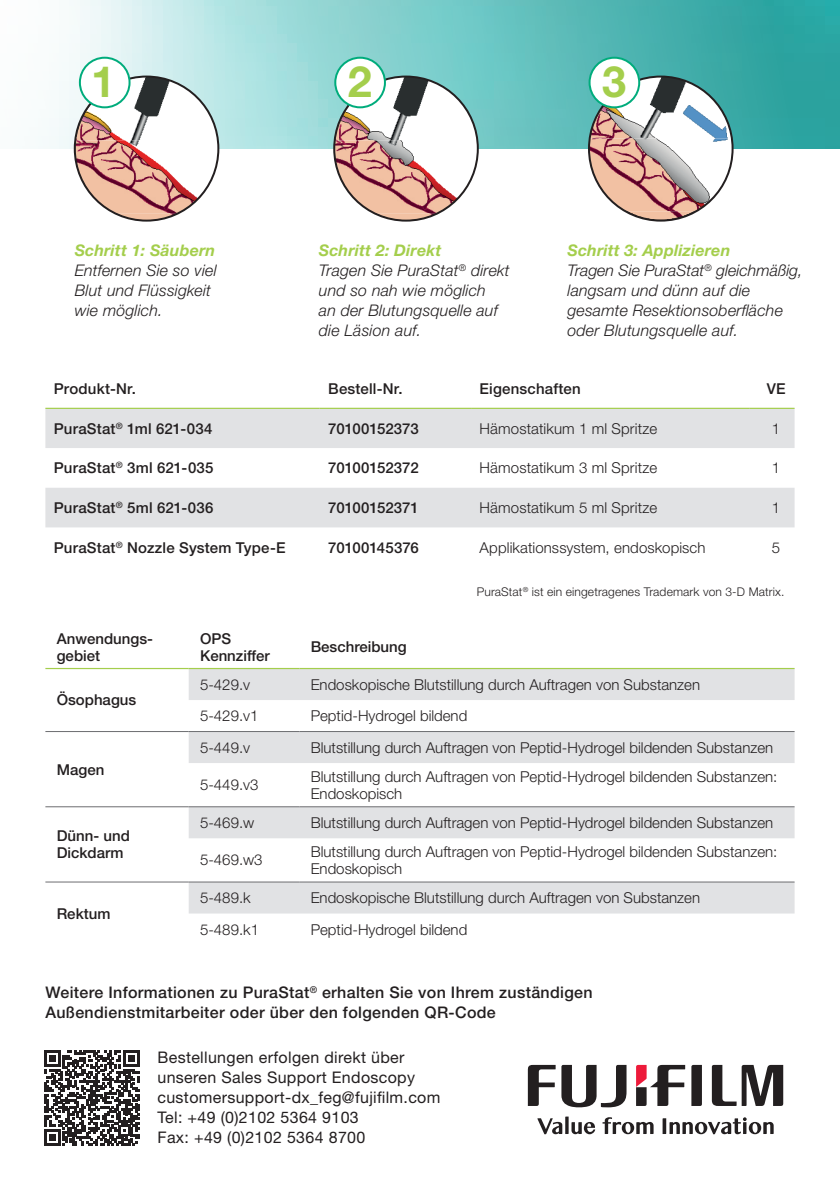
<style>
.page{position:relative;width:840px;height:1191px;background:#fff}
.page>*{position:absolute;margin:0;border:0;box-sizing:border-box;transform-origin:0 0}
.t1{font:700 43.2px "Helvetica Neue LT Pro";color:#a4ce4c}
.t2{font:italic 300 16px/20px "Helvetica Neue LT Pro";letter-spacing:.01em;color:#231f20}
.t3{font:16px/20px "Helvetica Neue LT Pro";letter-spacing:.02em;color:#231f20}
.t4{font:500 16px/20px "Helvetica Neue LT Pro";letter-spacing:.02em;color:#231f20}
.t5{font:italic 700 16px "Helvetica Neue LT Pro";letter-spacing:.01em;color:#a4ce4c}
.t6{font:300 15px/17px "Helvetica Neue LT Pro";color:#231f20}
.t7{font:500 15px/17px "Helvetica Neue LT Pro";color:#231f20}
.t8{font:300 12px "Helvetica Neue LT Pro";letter-spacing:.01em;color:#231f20}
.s1{font-weight:700;color:#a4ce4c}
</style>
<div class="page">
<img style="left:49px;top:0;width:790px;height:149px">
<svg style="left:45px;top:407px;width:749px;height:1px"></svg>
<svg style="left:45px;top:409px;width:749px;height:118px;fill:#e1e2e4"></svg>
<hr style="left:45px;top:408px;width:274px;height:1px;background:#a4ce4c">
<hr style="left:319px;top:408px;width:152px;height:1px;background:#a4ce4c">
<hr style="left:471px;top:408px;width:277px;height:1px;background:#a4ce4c">
<hr style="left:748px;top:408px;width:46px;height:1px;background:#a4ce4c">
<svg style="left:691px;top:1065px;width:10px;height:41px"></svg>
<svg style="left:527px;top:1065px;width:28px;height:41px"></svg>
<svg style="left:711px;top:1065px;width:71px;height:41px"></svg>
<svg style="left:561px;top:1065px;width:65px;height:42px"></svg>
<svg style="left:636px;top:1065px;width:48px;height:41px"></svg>
<svg style="left:537px;top:1116px;width:58px;height:18px"></svg>
<svg style="left:602px;top:1117px;width:51px;height:17px"></svg>
<svg style="left:662px;top:1117px;width:111px;height:17px"></svg>
<svg style="left:44px;top:1050px;width:95px;height:95px"></svg>
<img style="left:75px;top:77px;width:143px;height:136px">
<img style="left:115px;top:213px;width:63px;height:7px">
<img style="left:334px;top:77px;width:143px;height:136px">
<img style="left:374px;top:213px;width:63px;height:8px">
<img style="left:588px;top:77px;width:144px;height:134px">
<img style="left:625px;top:211px;width:70px;height:10px">
<div style="left:80px;top:58px;width:49px;height:49px;background:#fff;border-radius:50%"></div>
<div style="left:79px;top:57px;width:51px;height:51px;border:2px solid #00ac7c;border-radius:50%"></div>
<div style="left:335px;top:58px;width:50px;height:49px;background:#fff;border-radius:50%"></div>
<div style="left:334px;top:57px;width:52px;height:51px;border:2px solid #00ac7c;border-radius:50%"></div>
<div style="left:589px;top:58px;width:50px;height:49px;background:#fff;border-radius:50%"></div>
<div style="left:588px;top:57px;width:52px;height:51px;border:2px solid #00ac7c;border-radius:50%"></div>
<svg style="left:189px;top:669px;width:605px;height:244px;fill:#e1e2e4"></svg>
<hr style="left:45px;top:668px;width:144px;height:1px;background:#a4ce4c">
<hr style="left:189px;top:668px;width:110px;height:1px;background:#a4ce4c">
<hr style="left:299px;top:668px;width:495px;height:1px;background:#a4ce4c">
<hr style="left:45px;top:731px;width:144px;height:1px;background:#6c6d70">
<hr style="left:189px;top:731px;width:110px;height:1px;background:#6c6d70">
<hr style="left:299px;top:731px;width:495px;height:1px;background:#6c6d70">
<hr style="left:45px;top:806px;width:144px;height:1px;background:#6c6d70">
<hr style="left:189px;top:806px;width:110px;height:1px;background:#6c6d70">
<hr style="left:299px;top:806px;width:495px;height:1px;background:#6c6d70">
<hr style="left:45px;top:881px;width:144px;height:1px;background:#6c6d70">
<hr style="left:189px;top:881px;width:110px;height:1px;background:#6c6d70">
<hr style="left:299px;top:881px;width:495px;height:1px;background:#6c6d70">
<h1 class="t1" style="left:91px;top:55px;width:26px">1</h1>
<h1 class="t1" style="left:347px;top:55px;width:26px">2</h1>
<h1 class="t1" style="left:601px;top:55px;width:26px">3</h1>
<p class="t5" style="left:75px;top:241px;width:142px">Schritt 1: Säubern</p>
<p class="t2" style="left:75px;top:260px;width:143px">Entfernen Sie so viel<br>Blut und Flüssigkeit wie möglich.</p>
<p class="t2" style="left:319px;top:240px;width:192px"><span class="s1">Schritt 2: Direkt<br></span>Tragen Sie PuraStat<sup>®</sup> direkt und so nah wie möglich<br>an der Blutungsquelle auf die Läsion auf.</p>
<p class="t2" style="left:567px;top:240px;width:236px"><span class="s1">Schritt 3: Applizieren<br></span>Tragen Sie PuraStat<sup>®</sup> gleichmäßig, langsam und dünn auf die gesamte Resektionsoberfläche oder Blutungsquelle auf.</p>
<p class="t7" style="left:54px;top:380px;width:83px">Produkt-Nr.</p>
<p class="t7" style="left:328px;top:380px;width:76px">Bestell-Nr.</p>
<p class="t7" style="left:479px;top:380px;width:103px">Eigenschaften</p>
<p class="t7" style="left:766px;top:380px;width:20px">VE</p>
<p class="t7" style="left:54px;top:419px;width:160px">PuraStat<sup>®</sup> 1ml 621-034</p>
<p class="t7" style="left:328px;top:419px;width:92px">70100152373</p>
<p class="t6" style="left:479px;top:419px;width:179px">Hämostatikum 1 ml Spritze</p>
<p class="t6" style="left:771px;top:419px;width:10px">1</p>
<p class="t7" style="left:54px;top:459px;width:161px">PuraStat<sup>®</sup> 3ml 621-035</p>
<p class="t7" style="left:328px;top:459px;width:92px">70100152372</p>
<p class="t6" style="left:479px;top:459px;width:179px">Hämostatikum 3 ml Spritze</p>
<p class="t6" style="left:771px;top:459px;width:10px">1</p>
<p class="t7" style="left:54px;top:499px;width:161px">PuraStat<sup>®</sup> 5ml 621-036</p>
<p class="t7" style="left:328px;top:499px;width:92px">70100152371</p>
<p class="t6" style="left:479px;top:499px;width:179px">Hämostatikum 5 ml Spritze</p>
<p class="t6" style="left:771px;top:499px;width:10px">1</p>
<p class="t7" style="left:54px;top:538px;width:233px">PuraStat<sup>®</sup> Nozzle System Type-E</p>
<p class="t7" style="left:328px;top:538px;width:92px">70100145376</p>
<p class="t6" style="left:479px;top:538px;width:227px">Applikationssystem, endoskopisch</p>
<p class="t6" style="left:771px;top:538px;width:10px">5</p>
<p class="t8" style="left:476px;top:584px;width:309px">PuraStat<sup>®</sup> ist ein eingetragenes Trademark von 3-D Matrix.</p>
<p class="t7" style="left:57px;top:629px;width:98px">Anwendungs&shy;gebiet</p>
<p class="t7" style="left:200px;top:629px;width:71px">OPS<br>Kennziffer</p>
<p class="t7" style="left:310px;top:638px;width:97px">Beschreibung</p>
<p class="t7" style="left:57px;top:691px;width:81px">Ösophagus</p>
<p class="t6" style="left:200px;top:675px;width:52px">5-429.v</p>
<p class="t6" style="left:310px;top:675px;width:390px">Endoskopische Blutstillung durch Auftragen von Substanzen</p>
<p class="t6" style="left:200px;top:707px;width:60px">5-429.v1</p>
<p class="t6" style="left:310px;top:707px;width:158px">Peptid-Hydrogel bildend</p>
<p class="t7" style="left:57px;top:760px;width:49px">Magen</p>
<p class="t7" style="left:57px;top:827px;width:75px">Dünn- und<br>Dickdarm</p>
<p class="t7" style="left:57px;top:905px;width:55px">Rektum</p>
<p class="t6" style="left:200px;top:738px;width:52px">5-449.v</p>
<p class="t6" style="left:310px;top:738px;width:464px">Blutstillung durch Auftragen von Peptid-Hydrogel bildenden Substanzen</p>
<p class="t6" style="left:200px;top:776px;width:60px">5-449.v3</p>
<p class="t6" style="left:310px;top:767px;width:468px">Blutstillung durch Auftragen von Peptid-Hydrogel bildenden Substanzen:<br>Endoskopisch</p>
<p class="t6" style="left:200px;top:813px;width:56px">5-469.w</p>
<p class="t6" style="left:310px;top:813px;width:464px">Blutstillung durch Auftragen von Peptid-Hydrogel bildenden Substanzen</p>
<p class="t6" style="left:200px;top:851px;width:64px">5-469.w3</p>
<p class="t6" style="left:310px;top:843px;width:468px">Blutstillung durch Auftragen von Peptid-Hydrogel bildenden Substanzen:<br>Endoskopisch</p>
<p class="t6" style="left:200px;top:889px;width:52px">5-489.k</p>
<p class="t6" style="left:310px;top:889px;width:390px">Endoskopische Blutstillung durch Auftragen von Substanzen</p>
<p class="t6" style="left:200px;top:920px;width:60px">5-489.k1</p>
<p class="t6" style="left:310px;top:920px;width:158px">Peptid-Hydrogel bildend</p>
<p class="t4" style="left:45px;top:982px;width:548px">Weitere Informationen zu PuraStat<sup>®</sup> erhalten Sie von Ihrem zuständigen<br>Außendienstmitarbeiter oder über den folgenden QR-Code</p>
<p class="t3" style="left:157px;top:1047px;width:284px">Bestellungen erfolgen direkt über unseren Sales Support Endoscopy customersupport-dx_feg@fujifilm.com<br>Tel: +49 (0)2102 5364 9103<br>Fax: +49 (0)2102 5364 8700</p>
</div>
